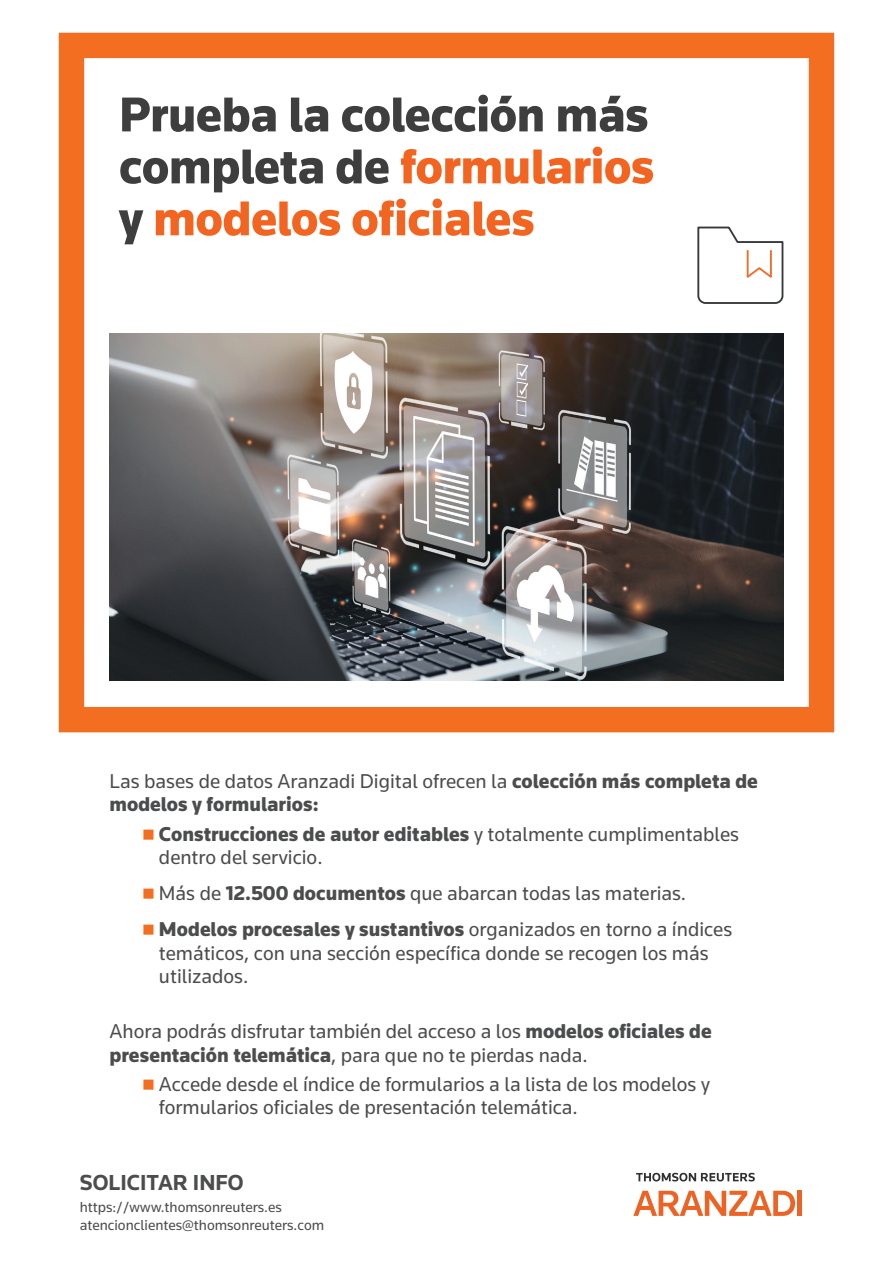
<style>
.page{position:relative;width:893px;height:1263px;background:#fff}
.page>*{position:absolute;margin:0;border:0;box-sizing:border-box;transform-origin:0 0}
.t1{font:900 50.85px/51.9px "Knowledge";letter-spacing:-.01em;color:#3e3e3f;text-align:justify}
.t2{font:700 22.65px "Knowledge";color:#4b4c4d}
.t3{font:20.7px/23.1px "Knowledge";color:#4b4c4d}
.t4{font:900 20.7px/23.1px "Knowledge";color:#4b4c4d}
.t5{font:15px/18px "Knowledge";color:#4b4c4d}
.s1{color:#f36421}
.s2{font-weight:400}
.s3{color:#f36e21}
.s4{font-weight:900}
</style>
<div class="page">
<svg style="left:633px;top:1191px;width:162px;height:25px"></svg>
<hr style="left:798px;top:1191px;width:4px;height:25px;background:#ec6323">
<svg style="left:636px;top:1173px;width:119px;height:8px"></svg>
<div style="left:59px;top:33px;width:775px;height:699px;border:25px solid #f36e21"></div>
<img style="left:110px;top:334px;width:673px;height:347px">
<svg style="left:697px;top:226px;width:87px;height:78px"></svg>
<p class="t1" style="left:119px;top:88px;width:537px">Prueba la colección más completa de <span class="s1">formularios </span>y <span class="s1">modelos oficiales</span></p>
<p class="t4" style="left:110px;top:769px;width:650px"><span class="s2">Las bases de datos Aranzadi Digital ofrecen la</span> colección más completa de modelos y formularios:</p>
<p class="t3" style="left:159px;top:822px;width:582px;text-indent:-17px"><span class="s3">■</span> <span class="s4">Construcciones de autor editables</span> y totalmente cumplimentables dentro del servicio.</p>
<p class="t3" style="left:142px;top:881px;width:545px"><span class="s3">■</span> Más de <span class="s4">12.500 documentos</span> que abarcan todas las materias.</p>
<p class="t3" style="left:159px;top:918px;width:575px;text-indent:-17px"><span class="s3">■</span> <span class="s4">Modelos procesales y sustantivos</span> organizados en torno a índices temáticos, con una sección específica donde se recogen los más utilizados.</p>
<p class="t3" style="left:110px;top:1019px;width:604px">Ahora podrás disfrutar también del acceso a los <span class="s4">modelos oficiales de presentación telemática</span>, para que no te pierdas nada.</p>
<p class="t3" style="left:159px;top:1072px;width:552px;text-indent:-17px"><span class="s3">■</span> Accede desde el índice de formularios a la lista de los modelos y formularios oficiales de presentación telemática.</p>
<p class="t2" style="left:80px;top:1169px;width:165px">SOLICITAR INFO</p>
<p class="t5" style="left:80px;top:1198px;width:246px">https://www.thomsonreuters.es atencionclientes@thomsonreuters.com</p>
</div>
